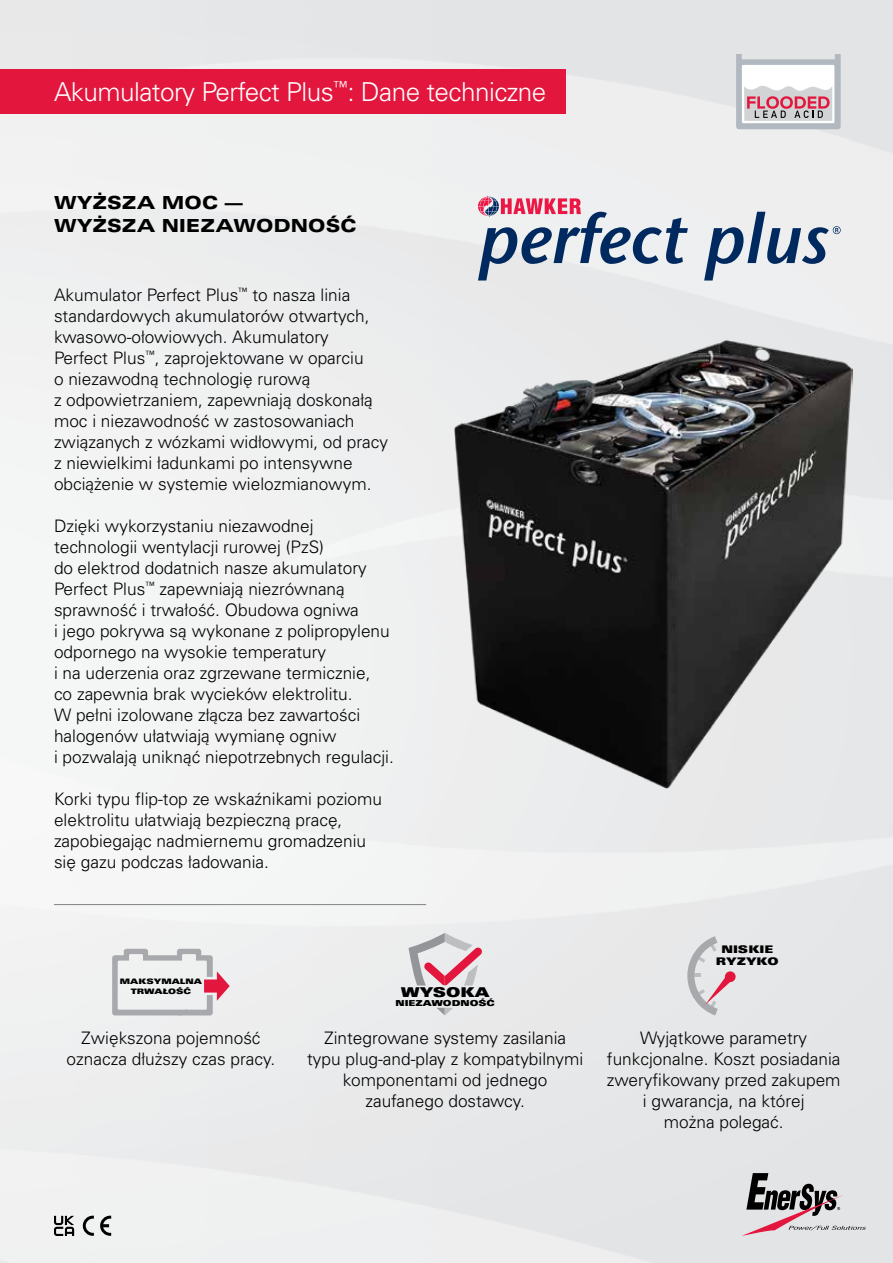
<style>
.page{position:relative;width:893px;height:1263px;background:#fff}
.page>*{position:absolute;margin:0;border:0;box-sizing:border-box;transform-origin:0 0}
.t1{font:300 26.1px "Univers LT Pro 45";letter-spacing:-.02em;color:#fff}
.t2{font:900 expanded 18px/23.2px "Univers LT Pro";color:#000}
.t3{font:300 17.25px/21px "Univers LT Pro 45";color:#000}
.t4{font:13.5px "Univers LT Pro X Black Ext";color:#000}
.t5{font:10.5px/12.6px "Univers LT Pro X Black Ext";color:#000;text-align:center}
.t6{font:8.25px "Univers LT Pro X Black Ext";color:#000}
.t7{font:7.5px/9.8px "Univers LT Pro X Black Ext";color:#000;text-align:center}
</style>
<div class="page">
<div style="left:0;top:69px;width:566px;height:45px;background:#e3163d"></div>
<hr style="left:54px;top:904px;width:372px;height:1px;background:#808284">
<svg style="left:736px;top:54px;width:105px;height:75px"></svg>
<svg style="left:408px;top:933px;width:74px;height:52px;background:#d8bbc1"></svg>
<svg style="left:436px;top:1008px;width:17px;height:7px"></svg>
<svg style="left:687px;top:936px;width:49px;height:79px;background:#dad0d4"></svg>
<svg style="left:83px;top:1216px;width:11px;height:20px"></svg>
<svg style="left:100px;top:1216px;width:11px;height:20px"></svg>
<svg style="left:54px;top:1216px;width:20px;height:20px"></svg>
<svg style="left:742px;top:1173px;width:124px;height:63px;background:#b6afb1"></svg>
<svg style="left:478px;top:196px;width:210px;height:84px"></svg>
<svg style="left:704px;top:212px;width:137px;height:68px;background:#b1bbca"></svg>
<img style="left:454px;top:339px;width:399px;height:449px">
<svg style="left:112px;top:949px;width:118px;height:66px"></svg>
<h1 class="t1" style="left:54px;top:76px;width:494px">Akumulatory Perfect Plus<sup>™</sup>: Dane techniczne</h1>
<p class="t2" style="left:54px;top:190px;width:304px">WYŻSZA MOC —<br>WYŻSZA NIEZAWODNOŚĆ</p>
<p class="t3" style="left:54px;top:284px;width:336px">Akumulator Perfect Plus<sup>™</sup> to nasza linia standardowych akumulatorów otwartych, kwasowo-ołowiowych. Akumulatory<br>Perfect Plus<sup>™</sup>, zaprojektowane w oparciu<br>o niezawodną technologię rurową<br>z odpowietrzaniem, zapewniają doskonałą moc i niezawodność w zastosowaniach związanych z wózkami widłowymi, od pracy z niewielkimi ładunkami po intensywne obciążenie w systemie wielozmianowym.</p>
<p class="t3" style="left:54px;top:515px;width:341px">Dzięki wykorzystaniu niezawodnej technologii wentylacji rurowej (PzS)<br>do elektrod dodatnich nasze akumulatory Perfect Plus<sup>™</sup> zapewniają niezrównaną sprawność i trwałość. Obudowa ogniwa<br>i jego pokrywa są wykonane z polipropylenu odpornego na wysokie temperatury<br>i na uderzenia oraz zgrzewane termicznie,<br>co zapewnia brak wycieków elektrolitu.<br>W pełni izolowane złącza bez zawartości halogenów ułatwiają wymianę ogniw<br>i pozwalają uniknąć niepotrzebnych regulacji.</p>
<p class="t3" style="left:54px;top:788px;width:330px">Korki typu flip-top ze wskaźnikami poziomu elektrolitu ułatwiają bezpieczną pracę, zapobiegając nadmiernemu gromadzeniu się gazu podczas ładowania.</p>
<p class="t7" style="left:120px;top:977px;width:84px">MAKSYMALNA<br>TRWAŁOŚĆ</p>
<p class="t3" style="left:67px;top:1027px;width:210px;text-align:center">Zwiększona pojemność oznacza dłuższy czas pracy.</p>
<p class="t4" style="left:401px;top:984px;width:90px">WYSOKA</p>
<p class="t6" style="left:395px;top:998px;width:101px">NIEZAWODNOŚĆ</p>
<p class="t3" style="left:307px;top:1027px;width:278px;text-align:center">Zintegrowane systemy zasilania typu plug-and-play z kompatybilnymi komponentami od jednego zaufanego dostawcy.</p>
<p class="t5" style="left:716px;top:942px;width:64px">NISKIE<br>RYZYKO</p>
<p class="t3" style="left:607px;top:1027px;width:235px;text-align:center">Wyjątkowe parametry funkcjonalne. Koszt posiadania zweryfikowany przed zakupem i gwarancja, na której<br>można polegać.</p>
</div>
